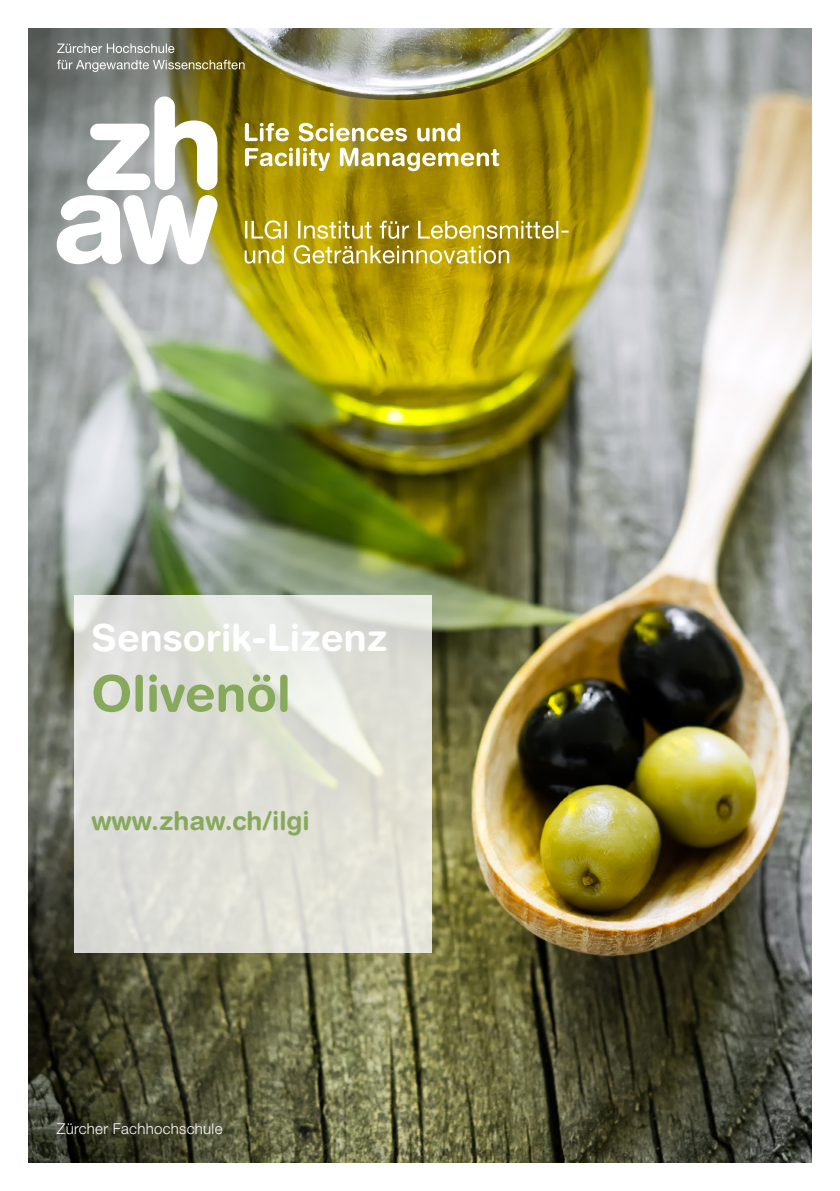
<style>
.page{position:relative;width:840px;height:1191px;background:#fff}
.page>*{position:absolute;margin:0;border:0;box-sizing:border-box;transform-origin:0 0}
.t1{font:700 50px "Helvetica Rounded LT Std";color:#87a95c}
.t2{font:700 37.4px "Helvetica Rounded LT Std";color:#fff}
.t3{font:700 26px "Helvetica Rounded LT Std";color:#87a95c}
.t4{font:300 15px "Helvetica Neue LT Std";letter-spacing:.02em;color:#fff}
</style>
<div class="page">
<img style="left:28px;top:28px;width:783px;height:1134px">
<svg style="left:57px;top:44px;width:511px;height:220px"></svg>
<svg style="left:74px;top:595px;width:357px;height:357px;background:#e0e0d8"></svg>
<h2 class="t2" style="left:91px;top:615px;width:297px">Sensorik-Lizenz</h2>
<h1 class="t1" style="left:91px;top:663px;width:201px">Olivenöl</h1>
<h3 class="t3" style="left:91px;top:805px;width:220px">www.zhaw.ch/ilgi</h3>
<p class="t4" style="left:57px;top:1119px;width:167px">Zürcher Fachhochschule</p>
</div>
